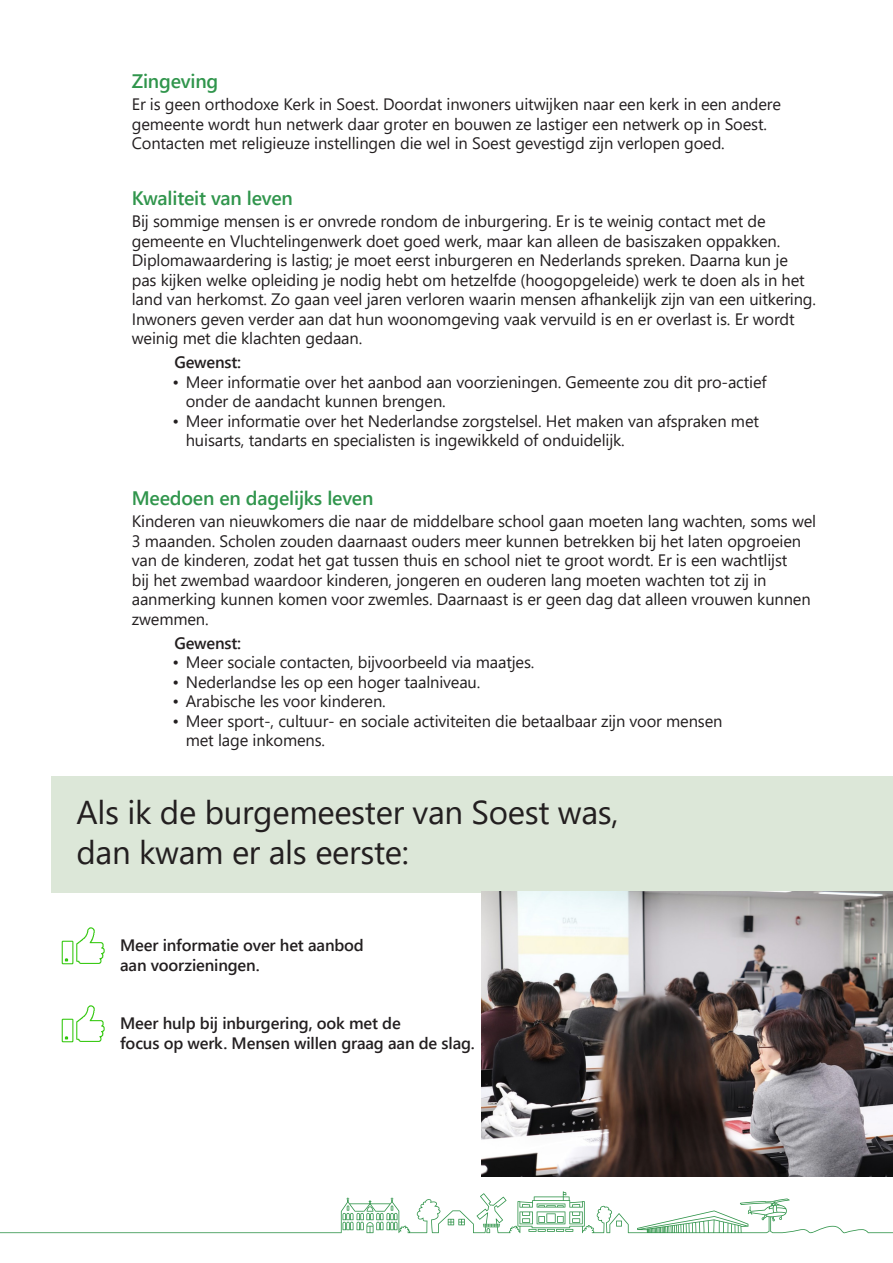
<style>
.page{position:relative;width:893px;height:1263px;background:#fff}
.page>*{position:absolute;margin:0;border:0;box-sizing:border-box;transform-origin:0 0}
.t1{font:33px "Segoe UI";letter-spacing:-.01em;color:#231f20}
.t2{font:600 19.5px "Segoe UI";letter-spacing:-.01em;color:#30954c}
.t3{font:16.5px/19.5px "Segoe UI";letter-spacing:-.01em;color:#231f20}
.t4{font:600 16.5px/19.5px "Segoe UI";letter-spacing:-.01em;color:#231f20}
</style>
<div class="page">
<div style="left:51px;top:776px;width:842px;height:116px;background:#dce7d8"></div>
<svg style="left:0;top:1191px;width:893px;height:42px"></svg>
<img style="left:62px;top:928px;width:42px;height:37px">
<img style="left:62px;top:1005px;width:42px;height:37px">
<img style="left:482px;top:892px;width:411px;height:285px">
<p class="t2" style="left:132px;top:62px;width:88px">Zingeving</p>
<p class="t3" style="left:132px;top:93px;width:651px">Er is geen orthodoxe Kerk in Soest. Doordat inwoners uitwijken naar een kerk in een andere gemeente wordt hun netwerk daar groter en bouwen ze lastiger een netwerk op in Soest.<br>Contacten met religieuze instellingen die wel in Soest gevestigd zijn verlopen goed.</p>
<p class="t2" style="left:132px;top:179px;width:163px">Kwaliteit van leven</p>
<p class="t3" style="left:132px;top:210px;width:686px">Bij sommige mensen is er onvrede rondom de inburgering. Er is te weinig contact met de gemeente en Vluchtelingenwerk doet goed werk, maar kan alleen de basiszaken oppakken.<br>Diplomawaardering is lastig; je moet eerst inburgeren en Nederlands spreken. Daarna kun je pas kijken welke opleiding je nodig hebt om hetzelfde (hoogopgeleide) werk te doen als in het land van herkomst. Zo gaan veel jaren verloren waarin mensen afhankelijk zijn van een uitkering.<br>Inwoners geven verder aan dat hun woonomgeving vaak vervuild is en er overlast is. Er wordt weinig met die klachten gedaan.</p>
<p class="t4" style="left:174px;top:351px;width:68px">Gewenst:</p>
<p class="t3" style="left:186px;top:371px;width:582px;text-indent:-13px">• Meer informatie over het aanbod aan voorzieningen. Gemeente zou dit pro-actief onder de aandacht kunnen brengen.</p>
<p class="t3" style="left:186px;top:410px;width:575px;text-indent:-13px">• Meer informatie over het Nederlandse zorgstelsel. Het maken van afspraken met huisarts, tandarts en specialisten is ingewikkeld of onduidelijk.</p>
<p class="t2" style="left:132px;top:479px;width:243px">Meedoen en dagelijks leven</p>
<p class="t3" style="left:132px;top:510px;width:686px">Kinderen van nieuwkomers die naar de middelbare school gaan moeten lang wachten, soms wel 3 maanden. Scholen zouden daarnaast ouders meer kunnen betrekken bij het laten opgroeien van de kinderen, zodat het gat tussen thuis en school niet te groot wordt. Er is een wachtlijst<br>bij het zwembad waardoor kinderen, jongeren en ouderen lang moeten wachten tot zij in aanmerking kunnen komen voor zwemles. Daarnaast is er geen dag dat alleen vrouwen kunnen zwemmen.</p>
<p class="t4" style="left:174px;top:632px;width:68px">Gewenst:</p>
<p class="t3" style="left:172px;top:651px;width:364px">• Meer sociale contacten, bijvoorbeeld via maatjes.</p>
<p class="t3" style="left:172px;top:671px;width:309px">• Nederlandse les op een hoger taalniveau.</p>
<p class="t3" style="left:172px;top:690px;width:215px">• Arabische les voor kinderen.</p>
<p class="t3" style="left:186px;top:710px;width:538px;text-indent:-13px">• Meer sport-, cultuur- en sociale activiteiten die betaalbaar zijn voor mensen met lage inkomens.</p>
<p class="t1" style="left:77px;top:781px;width:544px">Als ik de burgemeester van Soest was,</p>
<p class="t1" style="left:77px;top:821px;width:334px">dan kwam er als eerste:</p>
<p class="t4" style="left:120px;top:934px;width:245px">Meer informatie over het aanbod aan voorzieningen.</p>
<p class="t4" style="left:120px;top:1012px;width:356px">Meer hulp bij inburgering, ook met de<br>focus op werk. Mensen willen graag aan de slag.</p>
</div>
